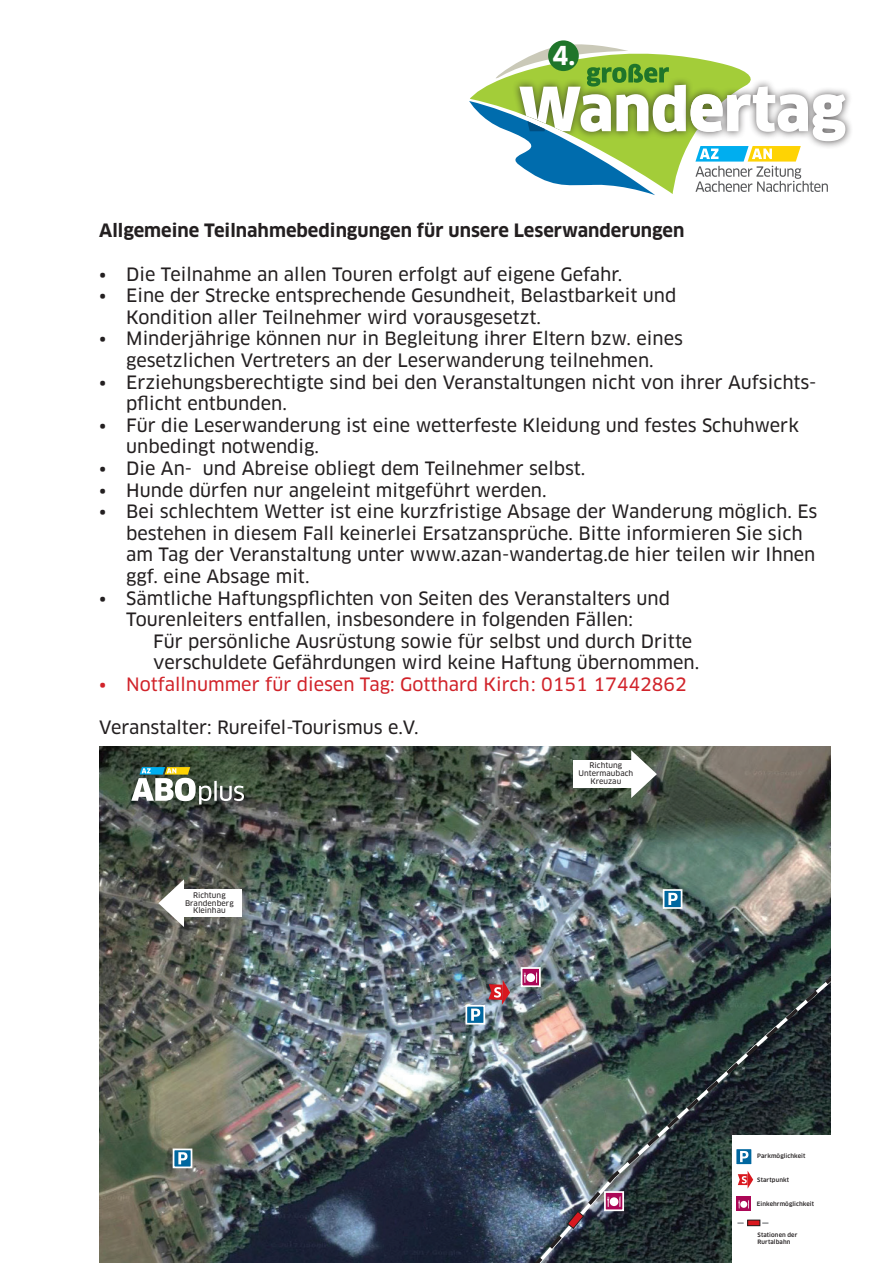
<style>
.page{position:relative;width:893px;height:1263px;background:#fff}
.page>*{position:absolute;margin:0;border:0;box-sizing:border-box;transform-origin:0 0}
.t1{font:700 25.5px "Clan OT";color:#fff}
.t2{font:18px/21.6px "Clan OT News";color:#231f20}
.t3{font:700 18px "Clan OT";color:#231f20}
.t4{font:18px "Clan OT News";color:#d1232a}
.t5{font:7.5px/7.8px "Clan OT News";letter-spacing:.005em;color:#231f20;text-align:center}
.t6{font:500 5.85px/6.9px "Clan OT";letter-spacing:.015em;color:#231f20}
</style>
<div class="page">
<svg style="left:548px;top:40px;width:31px;height:31px"></svg>
<div style="left:682px;top:79px;width:171px;height:70px;background:#231f20;opacity:.75"></div>
<svg style="left:469px;top:42px;width:376px;height:153px"></svg>
<img style="left:99px;top:746px;width:732px;height:517px">
<svg style="left:172px;top:1148px;width:21px;height:21px"></svg>
<svg style="left:465px;top:980px;width:45px;height:45px;background:#878391"></svg>
<svg style="left:662px;top:888px;width:21px;height:22px"></svg>
<svg style="left:531px;top:973px;width:300px;height:290px;background:#263233"></svg>
<div style="left:574px;top:760px;width:67px;height:28px;background:#fff"></div>
<svg style="left:631px;top:750px;width:26px;height:48px"></svg>
<div style="left:174px;top:889px;width:67px;height:28px;background:#fff"></div>
<svg style="left:158px;top:879px;width:26px;height:48px"></svg>
<div style="left:732px;top:1135px;width:99px;height:128px;background:#fff"></div>
<img style="left:520px;top:966px;width:306px;height:286px">
<div style="left:748px;top:1220px;width:12px;height:6px;background:#d9181f"></div>
<div style="left:747px;top:1220px;width:13px;height:6px;border:1px solid #231f20"></div>
<svg style="left:131px;top:767px;width:113px;height:37px"></svg>
<h1 class="t1" style="left:552px;top:41px;width:25px">4.</h1>
<p class="t3" style="left:99px;top:220px;width:587px">Allgemeine Teilnahmebedingungen für unsere Leserwanderungen</p>
<p class="t2" style="left:99px;top:263px;width:525px">• Die Teilnahme an allen Touren erfolgt auf eigene Gefahr.</p>
<p class="t2" style="left:126px;top:285px;width:552px;text-indent:-27px">• Eine der Strecke entsprechende Gesundheit, Belastbarkeit und<br>Kondition aller Teilnehmer wird vorausgesetzt.</p>
<p class="t2" style="left:99px;top:328px;width:585px;text-align:center">• Minderjährige können nur in Begleitung ihrer Eltern bzw. eines gesetzlichen Vertreters an der Leserwanderung teilnehmen.</p>
<p class="t2" style="left:126px;top:371px;width:692px;text-indent:-27px">• Erziehungsberechtigte sind bei den Veranstaltungen nicht von ihrer Aufsichts&shy;pflicht entbunden.</p>
<p class="t2" style="left:126px;top:414px;width:674px;text-indent:-27px">• Für die Leserwanderung ist eine wetterfeste Kleidung und festes Schuhwerk unbedingt notwendig.</p>
<p class="t2" style="left:99px;top:458px;width:488px">• Die An- und Abreise obliegt dem Teilnehmer selbst.</p>
<p class="t2" style="left:99px;top:479px;width:449px">• Hunde dürfen nur angeleint mitgeführt werden.</p>
<p class="t2" style="left:126px;top:501px;width:693px;text-indent:-27px">• Bei schlechtem Wetter ist eine kurzfristige Absage der Wanderung möglich. Es bestehen in diesem Fall keinerlei Ersatzansprüche. Bitte informieren Sie sich am Tag der Veranstaltung unter www.azan-wandertag.de hier teilen wir Ihnen ggf. eine Absage mit.</p>
<p class="t2" style="left:99px;top:587px;width:572px;text-align:center">• Sämtliche Haftungspflichten von Seiten des Veranstalters und<br>Tourenleiters entfallen, insbesondere in folgenden Fällen:</p>
<p class="t2" style="left:153px;top:630px;width:547px">Für persönliche Ausrüstung sowie für selbst und durch Dritte verschuldete Gefährdungen wird keine Haftung übernommen.</p>
<p class="t4" style="left:99px;top:674px;width:589px">• Notfallnummer für diesen Tag: Gotthard Kirch: 0151 17442862</p>
<p class="t2" style="left:99px;top:717px;width:321px">Veranstalter: Rureifel-Tourismus e.V.</p>
<p class="t5" style="left:185px;top:891px;width:50px">Richtung<br>Brandenberg<br>Kleinhau</p>
<p class="t5" style="left:578px;top:761px;width:56px">Richtung<br>Untermaubach<br>Kreuzau</p>
<p class="t6" style="left:757px;top:1153px;width:50px">Parkmöglichkeit</p>
<p class="t6" style="left:757px;top:1176px;width:34px">Startpunkt</p>
<p class="t6" style="left:757px;top:1200px;width:59px">Einkehrmöglichkeit</p>
<p class="t6" style="left:757px;top:1231px;width:41px">Stationen der<br>Rurtalbahn</p>
</div>
